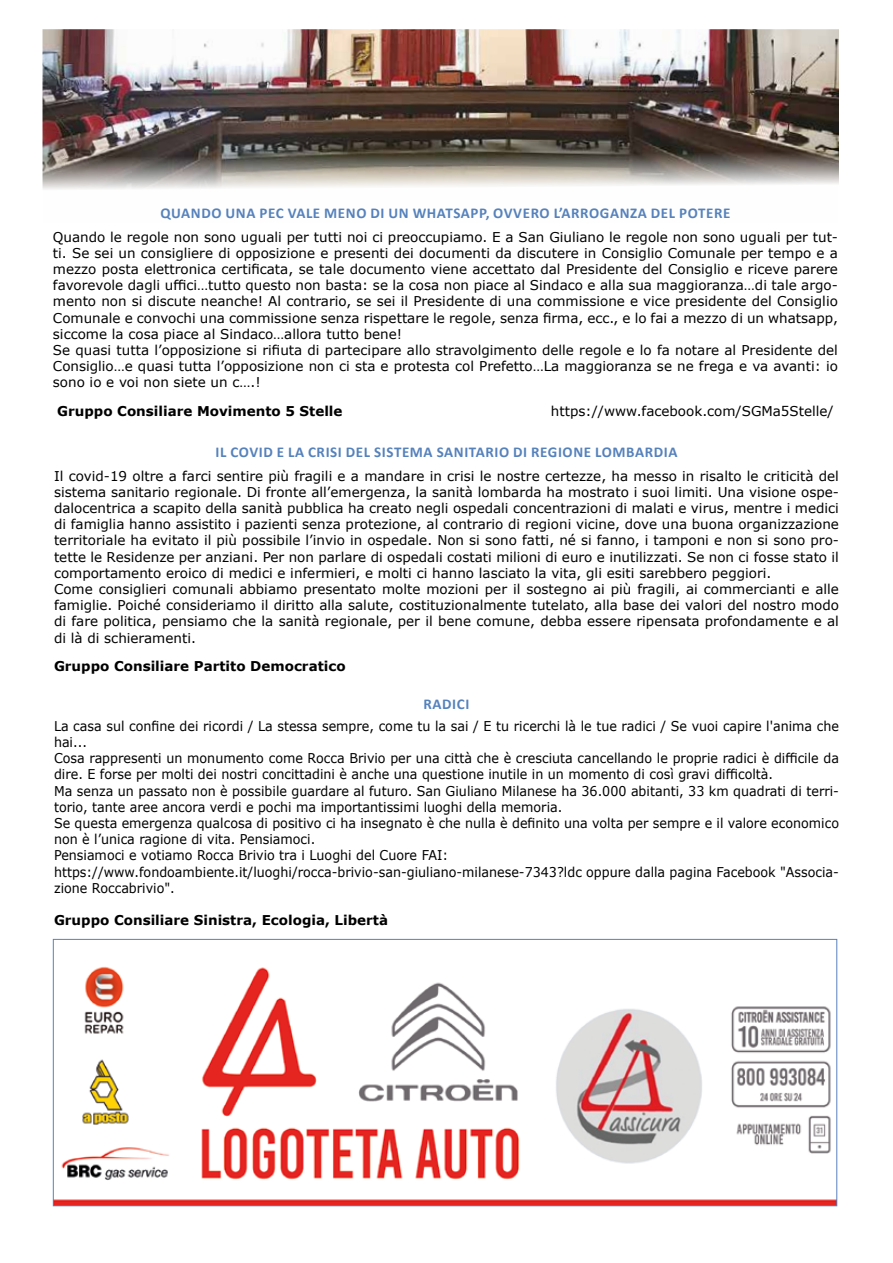
<style>
.page{position:relative;width:893px;height:1263px;background:#fff}
.page>*{position:absolute;margin:0;border:0;box-sizing:border-box;transform-origin:0 0}
.t1{font:700 15px "Calibri";letter-spacing:.04em;color:#5682bc}
.t2{font:13.5px/16.2px "Verdana";color:#000}
.t3{font:13.5px/16.2px "Verdana";color:#000;scale:.94 1}
.t4{font:700 13.5px "Verdana";color:#000}
</style>
<div class="page">
<img style="left:43px;top:29px;width:796px;height:160px">
<img style="left:55px;top:966px;width:780px;height:238px">
<div style="left:53px;top:939px;width:784px;height:267px;border:1px solid #5682bc"></div>
<p class="t1" style="left:160px;top:202px;width:571px">QUANDO UNA PEC VALE MENO DI UN WHATSAPP, OVVERO L’ARROGANZA DEL POTERE</p>
<p class="t2" style="left:53px;top:228px;width:786px">Quando le regole non sono uguali per tutti noi ci preoccupiamo. E a San Giuliano le regole non sono uguali per tut&shy;ti. Se sei un consigliere di opposizione e presenti dei documenti da discutere in Consiglio Comunale per tempo e a mezzo posta elettronica certificata, se tale documento viene accettato dal Presidente del Consiglio e riceve parere favorevole dagli uffici…tutto questo non basta: se la cosa non piace al Sindaco e alla sua maggioranza…di tale argo&shy;mento non si discute neanche! Al contrario, se sei il Presidente di una commissione e vice presidente del Consiglio Comunale e convochi una commissione senza rispettare le regole, senza firma, ecc., e lo fai a mezzo di un whatsapp, siccome la cosa piace al Sindaco…allora tutto bene!<br>Se quasi tutta l’opposizione si rifiuta di partecipare allo stravolgimento delle regole e lo fa notare al Presidente del Consiglio…e quasi tutta l’opposizione non ci sta e protesta col Prefetto…La maggioranza se ne frega e va avanti: io sono io e voi non siete un c….!</p>
<p class="t4" style="left:57px;top:401px;width:287px">Gruppo Consiliare Movimento 5 Stelle</p>
<p class="t2" style="left:551px;top:402px;width:284px">https://www.facebook.com/SGMa5Stelle/</p>
<p class="t1" style="left:216px;top:441px;width:463px">IL COVID E LA CRISI DEL SISTEMA SANITARIO DI REGIONE LOMBARDIA</p>
<p class="t2" style="left:54px;top:467px;width:786px">Il covid-19 oltre a farci sentire più fragili e a mandare in crisi le nostre certezze, ha messo in risalto le criticità del sistema sanitario regionale. Di fronte all’emergenza, la sanità lombarda ha mostrato i suoi limiti. Una visione ospe&shy;dalocentrica a scapito della sanità pubblica ha creato negli ospedali concentrazioni di malati e virus, mentre i medici di famiglia hanno assistito i pazienti senza protezione, al contrario di regioni vicine, dove una buona organizzazione territoriale ha evitato il più possibile l’invio in ospedale. Non si sono fatti, né si fanno, i tamponi e non si sono pro&shy;tette le Residenze per anziani. Per non parlare di ospedali costati milioni di euro e inutilizzati. Se non ci fosse stato il comportamento eroico di medici e infermieri, e molti ci hanno lasciato la vita, gli esiti sarebbero peggiori.<br>Come consiglieri comunali abbiamo presentato molte mozioni per il sostegno ai più fragili, ai commercianti e alle famiglie. Poiché consideriamo il diritto alla salute, costituzionalmente tutelato, alla base dei valori del nostro modo di fare politica, pensiamo che la sanità regionale, per il bene comune, debba essere ripensata profondamente e al di là di schieramenti.</p>
<p class="t4" style="left:54px;top:656px;width:293px">Gruppo Consiliare Partito Democratico</p>
<p class="t1" style="left:424px;top:693px;width:47px">RADICI</p>
<p class="t3" style="left:54px;top:718px;width:837px">La casa sul confine dei ricordi / La stessa sempre, come tu la sai / E tu ricerchi là le tue radici / Se vuoi capire l'anima che hai...<br>Cosa rappresenti un monumento come Rocca Brivio per una città che è cresciuta cancellando le proprie radici è difficile da dire. E forse per molti dei nostri concittadini è anche una questione inutile in un momento di così gravi difficoltà.<br>Ma senza un passato non è possibile guardare al futuro. San Giuliano Milanese ha 36.000 abitanti, 33 km quadrati di terri&shy;torio, tante aree ancora verdi e pochi ma importantissimi luoghi della memoria.<br>Se questa emergenza qualcosa di positivo ci ha insegnato è che nulla è definito una volta per sempre e il valore economico non è l’unica ragione di vita. Pensiamoci.<br>Pensiamoci e votiamo Rocca Brivio tra i Luoghi del Cuore FAI: https://www.fondoambiente.it/luoghi/rocca-brivio-san-giuliano-milanese-7343?ldc oppure dalla pagina Facebook "Associa&shy;zione Roccabrivio".</p>
<p class="t4" style="left:54px;top:911px;width:336px">Gruppo Consiliare Sinistra, Ecologia, Libertà</p>
</div>
